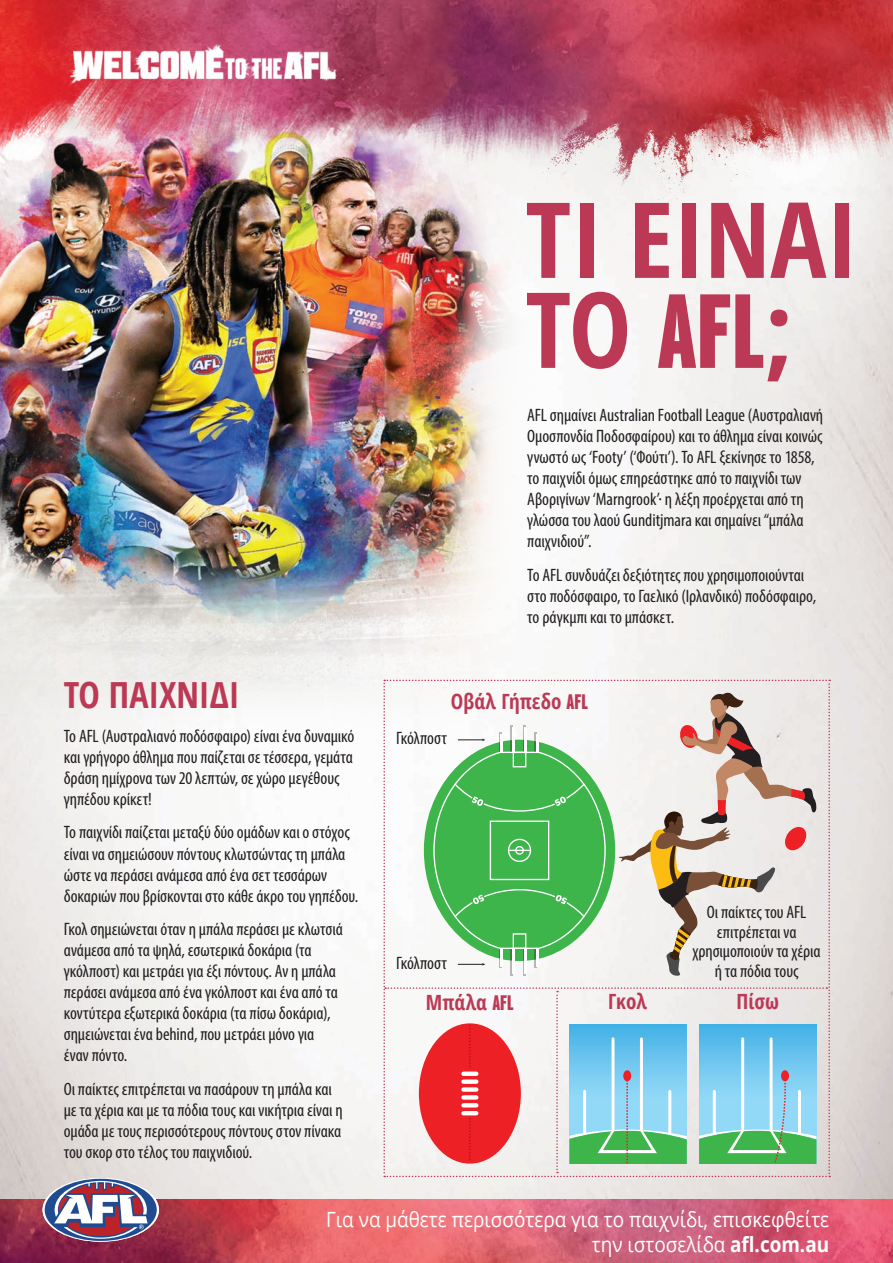
<style>
.page{position:relative;width:893px;height:1263px;background:#fff}
.page>*{position:absolute;margin:0;border:0;box-sizing:border-box;transform-origin:0 0}
.t1{font:700 condensed 105px/90px "Open Sans";color:#bc3955}
.t2{font:700 condensed 36px "Open Sans";color:#bc3955}
.t3{font:21px/25.2px "Open Sans";color:#fff;text-align:right;scale:.9 1}
.t4{font:700 condensed 21px "Open Sans";color:#bc3955}
.t5{font:condensed 18px/21px "Myriad Pro";letter-spacing:-.005em;color:#231f20}
.s1{font-family:"Interstate Compressed";font-weight:900;font-stretch:normal}
.s2{font-weight:700}
</style>
<div class="page">
<img style="left:0;top:203px;width:893px;height:996px">
<img style="left:0;top:1199px;width:893px;height:64px">
<img style="left:0;top:203px;width:566px;height:532px">
<img style="left:0;top:0;width:893px;height:203px">
<img style="left:64px;top:45px;width:276px;height:40px">
<svg style="left:43px;top:1178px;width:116px;height:64px"></svg>
<div style="left:45px;top:1179px;width:112px;height:62px;background:#1f4b91;border-radius:50%"></div>
<svg style="left:54px;top:1181px;width:94px;height:58px"></svg>
<svg style="left:383px;top:680px;width:447px;height:497px"></svg>
<h1 class="t1" style="left:526px;top:192px;width:334px">ΤΙ ΕΙΝΑΙ<br>ΤΟ <span class="s1">AFL</span>;</h1>
<h2 class="t2" style="left:64px;top:670px;width:177px">ΤΟ ΠΑΙΧΝΊΔΙ</h2>
<p class="t5" style="left:64px;top:725px;width:292px">Το AFL (Αυστραλιανό ποδόσφαιρο) είναι ένα δυναμικό και γρήγορο άθλημα που παίζεται σε τέσσερα, γεμάτα δράση ημίχρονα των 20 λεπτών, σε χώρο μεγέθους γηπέδου κρίκετ!</p>
<p class="t5" style="left:64px;top:822px;width:296px">Το παιχνίδι παίζεται μεταξύ δύο ομάδων και ο στόχος είναι να σημειώσουν πόντους κλωτσώντας τη μπάλα ώστε να περάσει ανάμεσα από ένα σετ τεσσάρων δοκαριών που βρίσκονται στο κάθε άκρο του γηπέδου.</p>
<p class="t5" style="left:64px;top:918px;width:281px">Γκολ σημειώνεται όταν η μπάλα περάσει με κλωτσιά ανάμεσα από τα ψηλά, εσωτερικά δοκάρια (τα γκόλποστ) και μετράει για έξι πόντους. Αν η μπάλα περάσει ανάμεσα από ένα γκόλποστ και ένα από τα κοντύτερα εξωτερικά δοκάρια (τα πίσω δοκάρια), σημειώνεται ένα behind, που μετράει μόνο για έναν πόντο.</p>
<p class="t5" style="left:64px;top:1078px;width:280px">Οι παίκτες επιτρέπεται να πασάρουν τη μπάλα και με τα χέρια και με τα πόδια τους και νικήτρια είναι η ομάδα με τους περισσότερους πόντους στον πίνακα του σκορ στο τέλος του παιχνιδιού.</p>
<p class="t5" style="left:527px;top:404px;width:297px">AFL σημαίνει Australian Football League (Αυστραλιανή Ομοσπονδία Ποδοσφαίρου) και το άθλημα είναι κοινώς γνωστό ως ‘Footy’ (‘Φούτι’). Το AFL ξεκίνησε το 1858, το παιχνίδι όμως επηρεάστηκε από το παιχνίδι των Αβοριγίνων ‘Marngrook’· η λέξη προέρχεται από τη γλώσσα του λαού Gunditjmara και σημαίνει “μπάλα παιχνιδιού”.</p>
<p class="t5" style="left:527px;top:564px;width:290px">Το AFL συνδυάζει δεξιότητες που χρησιμοποιούνται στο ποδόσφαιρο, το Γαελικό (Ιρλανδικό) ποδόσφαιρο, το ράγκμπι και το μπάσκετ.</p>
<p class="t4" style="left:451px;top:687px;width:139px">Οβάλ Γήπεδο <span class="s1">AFL</span></p>
<p class="t5" style="left:396px;top:728px;width:52px">Γκόλποστ</p>
<p class="t5" style="left:396px;top:952px;width:52px">Γκόλποστ</p>
<p class="t5" style="left:693px;top:902px;width:130px;line-height:19.5px;text-align:center">Οι παίκτες του AFL επιτρέπεται να χρησιμοποιούν τα χέρια ή τα πόδια τους</p>
<p class="t4" style="left:426px;top:988px;width:89px">Μπάλα <span class="s1">AFL</span></p>
<p class="t4" style="left:608px;top:987px;width:40px">Γκολ</p>
<p class="t4" style="left:736px;top:987px;width:44px">Πίσω</p>
<p class="t3" style="left:326px;top:1206px;width:561px">Για να μάθετε περισσότερα για το παιχνίδι, επισκεφθείτε την ιστοσελίδα <span class="s2">afl.com.au</span></p>
</div>
